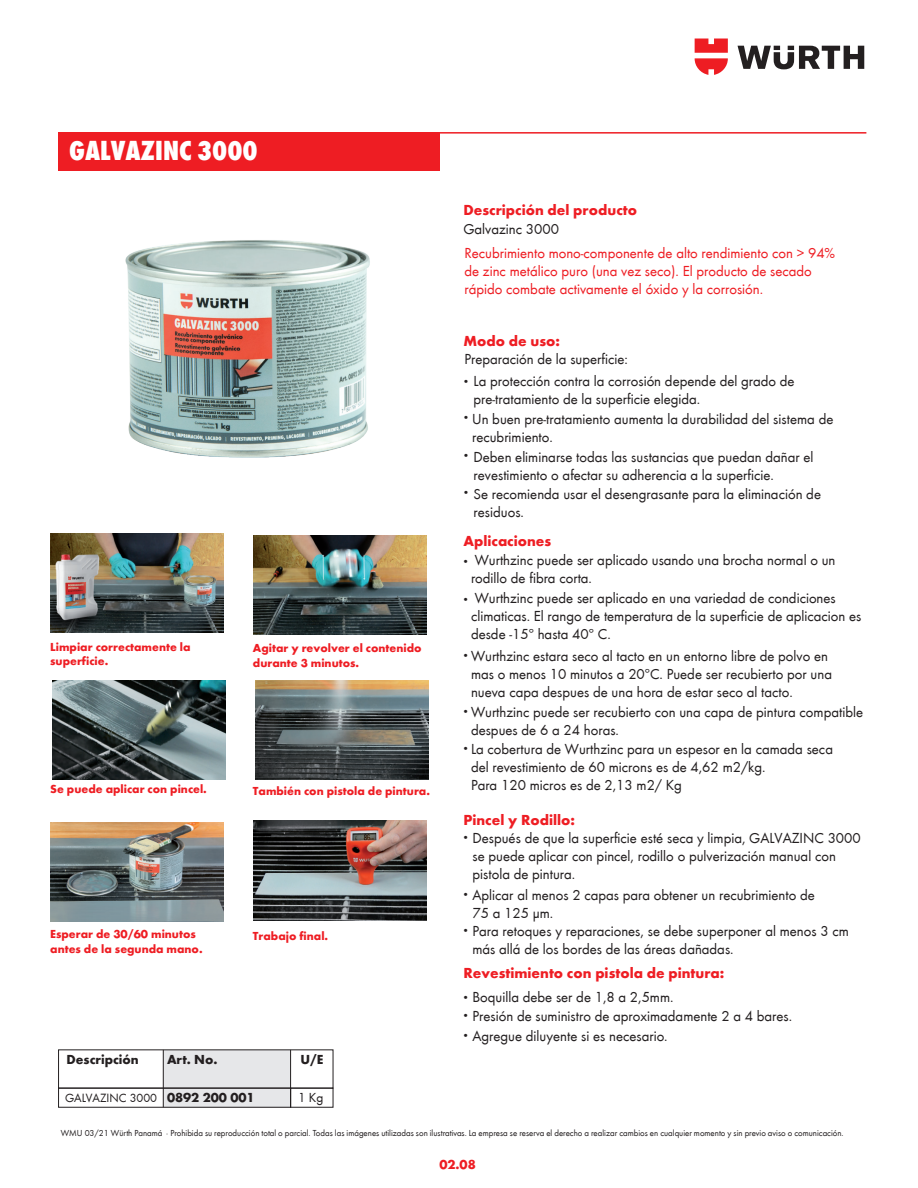
<style>
.page{position:relative;width:918px;height:1188px;background:#fff}
.page>*{position:absolute;margin:0;border:0;box-sizing:border-box;transform-origin:0 0}
.t1{font:800 condensed 28.5px "Wuerth";color:#fff}
.t2{font:15px/18px "Wuerth";color:#231f20}
.t3{font:15px/18px "Wuerth";color:#ee1d23}
.t4{font:700 15px "Wuerth";color:#ee1d23}
.t5{font:700 15px "Wuerth";color:#231f20}
.t6{font:700 13.5px "Wuerth";color:#231f20}
.t7{font:700 13.5px "Wuerth";color:#ee1d23}
.t8{font:13.5px "Wuerth";color:#231f20}
.t9{font:12.3px "Wuerth";color:#231f20}
.t10{font:700 12px/14.4px "Wuerth";color:#ee1d23}
.t11{font:9px "Wuerth";color:#231f20}
.s1{font-weight:700;font-size:13.5px}
.s2{font-weight:700}
</style>
<div class="page">
<svg style="left:738px;top:46px;width:126px;height:23px"></svg>
<svg style="left:695px;top:39px;width:33px;height:36px"></svg>
<hr style="left:59px;top:132px;width:807px;height:2px;background:#ee1d23">
<div style="left:59px;top:132px;width:381px;height:39px;background:#ee1d23"></div>
<div style="left:163px;top:1050px;width:128px;height:57px;background:#e6e7e9"></div>
<div style="left:58px;top:1088px;width:233px;height:20px;border:1px solid #231f20"></div>
<hr style="left:163px;top:1050px;width:1px;height:57px;background:#231f20">
<hr style="left:290px;top:1050px;width:1px;height:57px;background:#231f20">
<div style="left:290px;top:1088px;width:43px;height:20px;border:1px solid #231f20"></div>
<img style="left:125px;top:240px;width:245px;height:218px">
<img style="left:254px;top:821px;width:173px;height:99px">
<img style="left:51px;top:822px;width:173px;height:100px">
<img style="left:255px;top:680px;width:173px;height:100px">
<img style="left:52px;top:680px;width:173px;height:100px">
<img style="left:254px;top:535px;width:173px;height:100px">
<img style="left:51px;top:533px;width:173px;height:100px">
<h1 class="t1" style="left:69px;top:131px;width:190px">GALVAZINC 3000</h1>
<p class="t10" style="left:50px;top:639px;width:142px">Limpiar correctamente la superficie.</p>
<p class="t10" style="left:253px;top:640px;width:170px">Agitar y revolver el contenido durante 3 minutos.</p>
<p class="t10" style="left:50px;top:781px;width:158px">Se puede aplicar con pincel.</p>
<p class="t10" style="left:253px;top:783px;width:179px">También con pistola de pintura.</p>
<p class="t10" style="left:50px;top:926px;width:154px">Esperar de 30/60 minutos antes de la segunda mano.</p>
<p class="t10" style="left:253px;top:928px;width:77px">Trabajo final.</p>
<p class="t6" style="left:67px;top:1049px;width:74px">Descripción</p>
<p class="t6" style="left:167px;top:1049px;width:52px">Art. No.</p>
<p class="t6" style="left:300px;top:1049px;width:25px">U/E</p>
<p class="t9" style="left:65px;top:1090px;width:191px">GALVAZINC 3000 <span class="s1">0892 200 001</span></p>
<p class="t8" style="left:298px;top:1088px;width:27px">1 Kg</p>
<p class="t4" style="left:463px;top:199px;width:175px">Descripción del producto</p>
<p class="t2" style="left:463px;top:219px;width:97px">Galvazinc 3000</p>
<p class="t3" style="left:465px;top:243px;width:372px">Recubrimiento mono-componente de alto rendimiento con &gt; 94% de zinc metálico puro (una vez seco). El producto de secado rápido combate activamente el óxido y la corrosión.</p>
<p class="t4" style="left:463px;top:330px;width:98px">Modo de uso:</p>
<p class="t2" style="left:464px;top:348px;width:332px;line-height:21.5px">Preparación de la superficie:<br><span class="s2">·</span> La protección contra la corrosión depende del grado de</p>
<p class="t2" style="left:472px;top:388px;width:363px;line-height:19.8px">pre-tratamiento de la superficie elegida.<br>Un buen pre-tratamiento aumenta la durabilidad del sistema de</p>
<p class="t2" style="left:472px;top:426px;width:343px;line-height:20.2px">recubrimiento.<br>Deben eliminarse todas las sustancias que puedan dañar el</p>
<p class="t2" style="left:474px;top:464px;width:349px;line-height:19.5px">revestimiento o afectar su adherencia a la superficie.<br>Se recomienda usar el desengrasante para la eliminación de</p>
<p class="t2" style="left:474px;top:503px;width:52px">residuos.</p>
<p class="t5" style="left:464px;top:404px;width:6px">·</p>
<p class="t5" style="left:464px;top:443px;width:6px">·</p>
<p class="t5" style="left:464px;top:480px;width:6px">·</p>
<p class="t4" style="left:463px;top:530px;width:89px">Aplicaciones</p>
<p class="t2" style="left:471px;top:550px;width:366px;text-indent:-8px"><span class="s2">·</span> Wurthzinc puede ser aplicado usando una brocha normal o un rodillo de fibra corta.</p>
<p class="t5" style="left:463px;top:587px;width:6px">·</p>
<p class="t2" style="left:471px;top:589px;width:392px">Wurthzinc puede ser aplicado en una variedad de condiciones climaticas. El rango de temperatura de la superficie de aplicacion es desde -15º hasta 40º C.</p>
<p class="t2" style="left:471px;top:646px;width:363px">Wurthzinc estara seco al tacto en un entorno libre de polvo en mas o menos 10 minutos a 20ºC. Puede ser recubierto por una nueva capa despues de una hora de estar seco al tacto.</p>
<p class="t2" style="left:471px;top:702px;width:394px;text-indent:-8px"><span class="s2">·</span> Wurthzinc puede ser recubierto con una capa de pintura compatible despues de 6 a 24 horas.</p>
<p class="t5" style="left:463px;top:736px;width:6px">·</p>
<p class="t5" style="left:463px;top:643px;width:6px">·</p>
<p class="t2" style="left:471px;top:739px;width:364px">La cobertura de Wurthzinc para un espesor en la camada seca del revestimiento de 60 microns es de 4,62 m2/kg.<br>Para 120 micros es de 2,13 m2/ Kg</p>
<p class="t4" style="left:463px;top:809px;width:113px">Pincel y Rodillo:</p>
<p class="t2" style="left:472px;top:828px;width:390px">Después de que la superficie esté seca y limpia, GALVAZINC 3000 se puede aplicar con pincel, rodillo o pulverización manual con pistola de pintura.</p>
<p class="t2" style="left:472px;top:885px;width:378px">Aplicar al menos 2 capas para obtener un recubrimiento de<br>75 a 125 μm.<br>Para retoques y reparaciones, se debe superponer al menos 3 cm más allá de los bordes de las áreas dañadas.</p>
<p class="t2" style="left:463px;top:987px;width:330px;line-height:18.5px"><span class="s2">·</span> Boquilla debe ser de 1,8 a 2,5mm.<br><span class="s2">·</span> Presión de suministro de aproximadamente 2 a 4 bares.</p>
<p class="t2" style="left:463px;top:1026px;width:206px"><span class="s2">·</span> Agregue diluyente si es necesario.</p>
<p class="t5" style="left:463px;top:825px;width:6px">·</p>
<p class="t5" style="left:463px;top:882px;width:6px">·</p>
<p class="t5" style="left:463px;top:917px;width:6px">·</p>
<p class="t4" style="left:463px;top:962px;width:262px">Revestimiento con pistola de pintura:</p>
<p class="t11" style="left:61px;top:1127px;width:784px">WMU 03/21 Würth Panamá · Prohibida su reproducción total o parcial. Todas las imágenes utilizadas son ilustrativas. La empresa se reserva el derecho a realizar cambios en cualquier momento y sin previo aviso o comunicación.</p>
<p class="t7" style="left:439px;top:1155px;width:38px">02.08</p>
</div>
